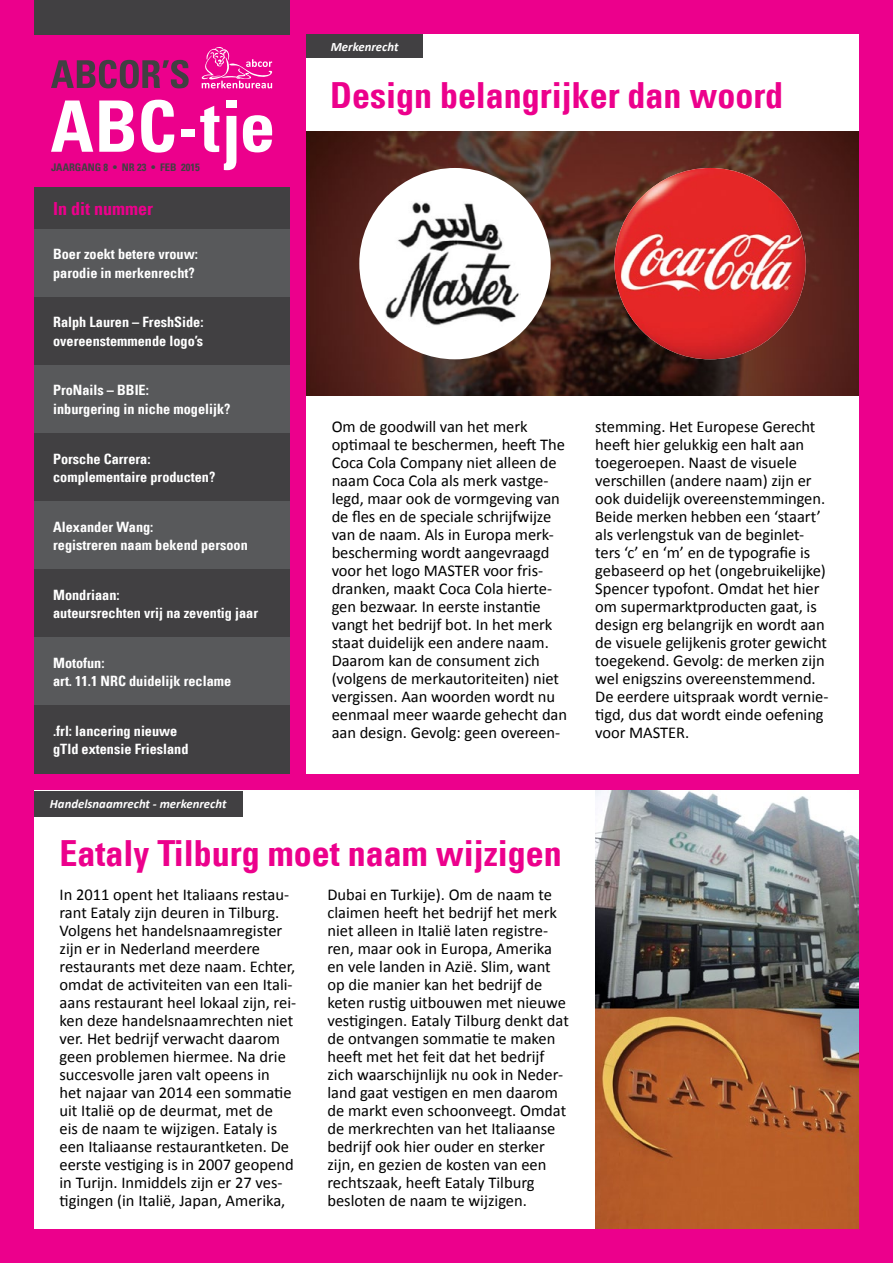
<style>
.page{position:relative;width:893px;height:1263px;background:#ec008c}
.page>*{position:absolute;margin:0;border:0;box-sizing:border-box;transform-origin:0 0}
.t1{font:700 condensed 36px "Univers LT";color:#ec008c}
.t2{font:700 condensed 18px "Univers LT";color:#ec008c}
.t3{font:16.5px/18px "Calibri";letter-spacing:-.005em;color:#000}
.t4{font:700 condensed 14.25px/18.8px "Univers LT";color:#fff}
.t5{font:italic 700 12.75px "Calibri";color:#fff}
.t6{font:700 condensed 10.5px "Univers LT";color:#414042}
</style>
<div class="page">
<div style="left:34px;top:791px;width:825px;height:438px;background:#fff"></div>
<div style="left:34px;top:187px;width:255px;height:43px;background:#414042"></div>
<div style="left:34px;top:230px;width:255px;height:68px;background:#58595b"></div>
<div style="left:34px;top:298px;width:255px;height:68px;background:#414042"></div>
<div style="left:34px;top:366px;width:255px;height:68px;background:#58595b"></div>
<div style="left:34px;top:434px;width:255px;height:68px;background:#414042"></div>
<div style="left:34px;top:502px;width:255px;height:68px;background:#58595b"></div>
<div style="left:34px;top:570px;width:255px;height:68px;background:#414042"></div>
<div style="left:34px;top:638px;width:255px;height:68px;background:#58595b"></div>
<div style="left:306px;top:34px;width:553px;height:740px;background:#fff"></div>
<div style="left:306px;top:34px;width:117px;height:24px;background:#414042"></div>
<div style="left:34px;top:791px;width:208px;height:26px;background:#414042"></div>
<div style="left:34px;top:706px;width:255px;height:68px;background:#414042"></div>
<img style="left:306px;top:132px;width:553px;height:263px">
<svg style="left:51px;top:60px;width:138px;height:28px"></svg>
<svg style="left:201px;top:47px;width:72px;height:41px"></svg>
<svg style="left:51px;top:100px;width:42px;height:52px"></svg>
<svg style="left:99px;top:100px;width:35px;height:52px"></svg>
<svg style="left:141px;top:100px;width:33px;height:53px"></svg>
<div style="left:182px;top:129px;width:13px;height:7px;background:#fff"></div>
<svg style="left:200px;top:106px;width:36px;height:64px"></svg>
<svg style="left:243px;top:115px;width:29px;height:37px"></svg>
<div style="left:226px;top:100px;width:10px;height:8px;background:#fff"></div>
<div style="left:34px;top:0;width:255px;height:34px;background:#414042"></div>
<img style="left:595px;top:791px;width:264px;height:438px">
<div style="left:359px;top:168px;width:192px;height:191px;background:#fff;border-radius:50%"></div>
<img style="left:385px;top:196px;width:136px;height:136px">
<img style="left:614px;top:168px;width:192px;height:191px;border-radius:96px">
<p class="t6" style="left:51px;top:161px;width:150px">JAARGANG 8 • NR 23 • FEB 2015</p>
<p class="t2" style="left:53px;top:197px;width:101px">In dit nummer</p>
<p class="t4" style="left:53px;top:245px;width:146px">Boer zoekt betere vrouw: parodie in merkenrecht?</p>
<p class="t4" style="left:53px;top:313px;width:152px">Ralph Lauren – FreshSide: overeenstemmende logo’s</p>
<p class="t4" style="left:53px;top:381px;width:179px">ProNails – BBIE:<br>inburgering in niche mogelijk?</p>
<p class="t4" style="left:53px;top:449px;width:164px">Porsche Carrera: complementaire producten?</p>
<p class="t4" style="left:53px;top:517px;width:196px">Alexander Wang:<br>registreren naam bekend persoon</p>
<p class="t4" style="left:53px;top:585px;width:207px">Mondriaan:<br>auteursrechten vrij na zeventig jaar</p>
<p class="t4" style="left:53px;top:653px;width:180px">Motofun:<br>art. 11.1 NRC duidelijk reclame</p>
<p class="t4" style="left:53px;top:721px;width:137px">.frl: lancering nieuwe gTld extensie Friesland</p>
<p class="t5" style="left:50px;top:796px;width:178px">Handelsnaamrecht - merkenrecht</p>
<p class="t5" style="left:331px;top:38px;width:69px">Merkenrecht</p>
<h1 class="t1" style="left:330px;top:73px;width:454px">Design belangrijker dan woord</h1>
<p class="t3" style="left:332px;top:418px;width:237px">Om de goodwill van het merk optimaal te beschermen, heeft The<br>Coca Cola Company niet alleen de naam Coca Cola als merk vastge&shy;legd, maar ook de vormgeving van de fles en de speciale schrijfwijze van de naam. Als in Europa merk&shy;bescherming wordt aangevraagd voor het logo MASTER voor fris&shy;dranken, maakt Coca Cola hierte&shy;gen bezwaar. In eerste instantie vangt het bedrijf bot. In het merk staat duidelijk een andere naam.<br>Daarom kan de consument zich (volgens de merkautoriteiten) niet vergissen. Aan woorden wordt nu eenmaal meer waarde gehecht dan aan design. Gevolg: geen overeen-</p>
<p class="t3" style="left:595px;top:418px;width:235px">stemming. Het Europese Gerecht heeft hier gelukkig een halt aan toegeroepen. Naast de visuele verschillen (andere naam) zijn er ook duidelijk overeenstemmingen.<br>Beide merken hebben een ‘staart’ als verlengstuk van de beginlet&shy;ters ‘c’ en ‘m’ en de typografie is gebaseerd op het (ongebruikelijke)<br>Spencer typofont. Omdat het hier om supermarktproducten gaat, is design erg belangrijk en wordt aan de visuele gelijkenis groter gewicht toegekend. Gevolg: de merken zijn wel enigszins overeenstemmend.<br>De eerdere uitspraak wordt vernie&shy;tigd, dus dat wordt einde oefening voor MASTER.</p>
<h1 class="t1" style="left:60px;top:831px;width:504px">Eataly Tilburg moet naam wijzigen</h1>
<p class="t3" style="left:60px;top:886px;width:238px">In 2011 opent het Italiaans restau&shy;rant Eataly zijn deuren in Tilburg.<br>Volgens het handelsnaamregister zijn er in Nederland meerdere restaurants met deze naam. Echter, omdat de activiteiten van een Itali&shy;aans restaurant heel lokaal zijn, rei&shy;ken deze handelsnaamrechten niet ver. Het bedrijf verwacht daarom geen problemen hiermee. Na drie succesvolle jaren valt opeens in het najaar van 2014 een sommatie uit Italië op de deurmat, met de<br>eis de naam te wijzigen. Eataly is een Italiaanse restaurantketen. De eerste vestiging is in 2007 geopend in Turijn. Inmiddels zijn er 27 ves&shy;tigingen (in Italië, Japan, Amerika,</p>
<p class="t3" style="left:327px;top:886px;width:243px">Dubai en Turkije). Om de naam te claimen heeft het bedrijf het merk niet alleen in Italië laten registre&shy;ren, maar ook in Europa, Amerika en vele landen in Azië. Slim, want op die manier kan het bedrijf de keten rustig uitbouwen met nieuwe vestigingen. Eataly Tilburg denkt dat de ontvangen sommatie te maken heeft met het feit dat het bedrijf zich waarschijnlijk nu ook in Neder&shy;land gaat vestigen en men daarom de markt even schoonveegt. Omdat de merkrechten van het Italiaanse bedrijf ook hier ouder en sterker zijn, en gezien de kosten van een rechtszaak, heeft Eataly Tilburg besloten de naam te wijzigen.</p>
</div>
